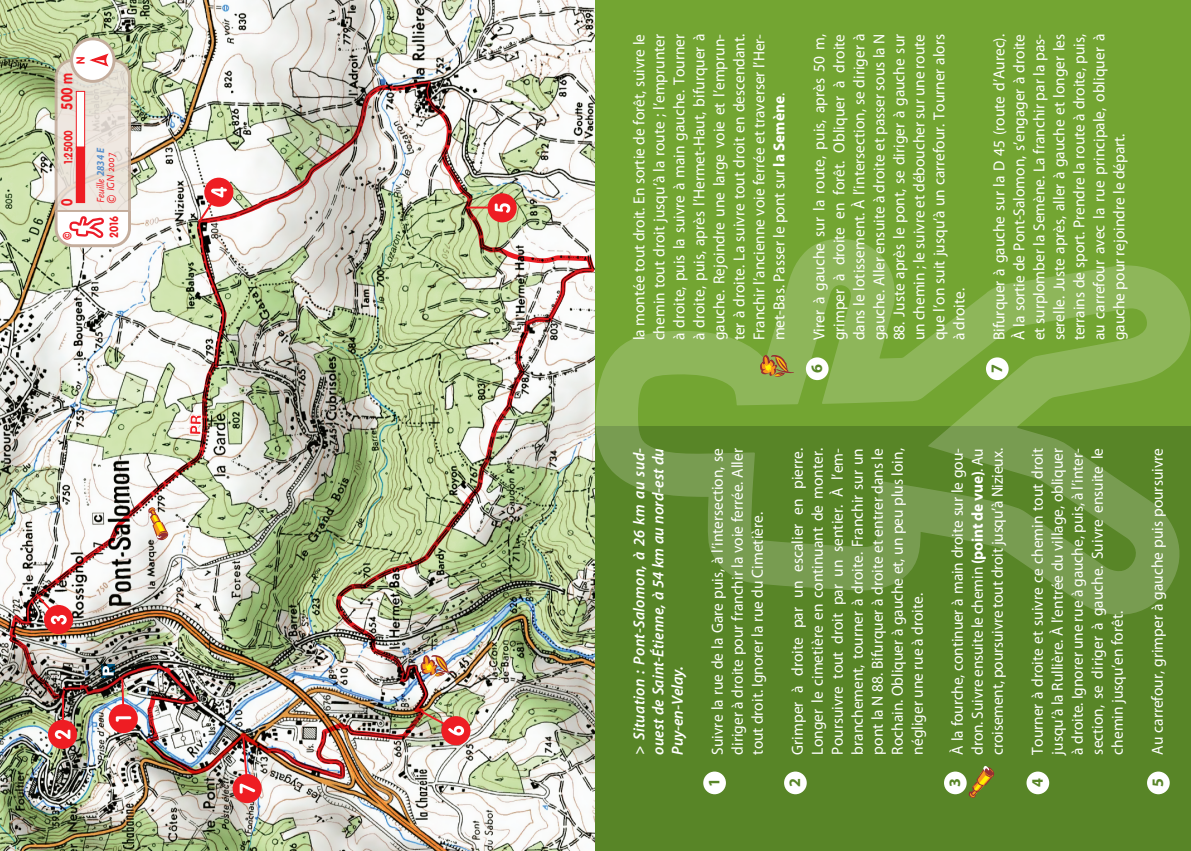
<style>
.page{position:relative;width:1191px;height:851px;background:#fff}
.page>*{position:absolute;margin:0;border:0;box-sizing:border-box;transform-origin:0 0}
._03-INFOS_PRAT_Encad{font:16px/20px "Myriad Pro";color:#fff;text-align:justify;scale:.96 1}
.Inter{font:italic 600 16px/19.2px "Myriad Pro";letter-spacing:.005em;color:#fff;text-align:justify;scale:.96 1}
.Inter-2{font:700 16px "Myriad Pro";color:#588527}
.t1{font:700 15.6px "VAG Rounded Std";color:#ee1d23;scale:.82 1}
.t2{font:700 11.8px "VAG Rounded Std";color:#ee1d23;scale:.82 1}
.t3{font:700 11.8px "VAG Rounded Std";color:#ee1d23;scale:.9 1}
.t4{font:italic 10.8px "Scala Sans";color:#ee1d23;scale:.9 1}
.s1{font-family:"Myriad";font-weight:700;color:#5990cb}
.s2{font-weight:700}
</style>
<div class="page">
<img style="left:0;top:0;width:595px;height:850px">
<img style="left:9px;top:81px;width:585px;height:697px">
<div style="left:234px;top:775px;width:27px;height:27px;background:#ee1d23;border-radius:50%"></div>
<div style="left:233px;top:773px;width:29px;height:30px;border:2px solid #ee1d23;border-radius:50%"></div>
<svg style="left:240px;top:733px;width:15px;height:60px"></svg>
<div style="left:442px;top:717px;width:27px;height:27px;background:#ee1d23;border-radius:50%"></div>
<div style="left:441px;top:716px;width:29px;height:29px;border:2px solid #ee1d23;border-radius:50%"></div>
<svg style="left:418px;top:708px;width:46px;height:27px"></svg>
<hr style="left:466px;top:206px;width:36px;height:2px;background:#ee1d23">
<div style="left:489px;top:194px;width:26px;height:27px;background:#ee1d23;border-radius:50%"></div>
<div style="left:487px;top:193px;width:30px;height:29px;border:2px solid #ee1d23;border-radius:50%"></div>
<svg style="left:495px;top:203px;width:15px;height:10px"></svg>
<div style="left:205px;top:179px;width:27px;height:27px;background:#ee1d23;border-radius:50%"></div>
<div style="left:204px;top:178px;width:29px;height:29px;border:2px solid #ee1d23;border-radius:50%"></div>
<svg style="left:197px;top:187px;width:30px;height:37px"></svg>
<div style="left:45px;top:606px;width:27px;height:27px;background:#ee1d23;border-radius:50%"></div>
<div style="left:44px;top:605px;width:29px;height:29px;border:2px solid #ee1d23;border-radius:50%"></div>
<svg style="left:34px;top:592px;width:33px;height:32px"></svg>
<hr style="left:62px;top:695px;width:2px;height:39px;background:#ee1d23">
<div style="left:49px;top:720px;width:27px;height:27px;background:#ee1d23;border-radius:50%"></div>
<div style="left:48px;top:719px;width:29px;height:29px;border:2px solid #ee1d23;border-radius:50%"></div>
<svg style="left:55px;top:729px;width:15px;height:10px"></svg>
<div style="left:110px;top:705px;width:27px;height:27px;background:#ee1d23;border-radius:50%"></div>
<div style="left:109px;top:704px;width:29px;height:29px;border:2px solid #ee1d23;border-radius:50%"></div>
<svg style="left:101px;top:664px;width:14px;height:13px"></svg>
<svg style="left:103px;top:666px;width:28px;height:55px"></svg>
<svg style="left:148px;top:507px;width:21px;height:33px"></svg>
<svg style="left:420px;top:654px;width:34px;height:22px"></svg>
<svg style="left:72px;top:39px;width:42px;height:42px"></svg>
<div style="left:70px;top:37px;width:45px;height:46px;border:3px solid #c4ad9c;border-radius:50%"></div>
<svg style="left:53px;top:52px;width:79px;height:196px"></svg>
<div style="left:595px;top:0;width:596px;height:850px;background:#588527"></div>
<div style="left:595px;top:0;width:596px;height:425px;background:#73a532"></div>
<svg style="left:595px;top:239px;width:595px;height:375px"></svg>
<div style="left:703px;top:771px;width:23px;height:23px;background:#fff;border-radius:50%"></div>
<div style="left:944px;top:771px;width:22px;height:23px;background:#fff;border-radius:50%"></div>
<div style="left:1026px;top:771px;width:23px;height:23px;background:#fff;border-radius:50%"></div>
<div style="left:1147px;top:771px;width:22px;height:23px;background:#fff;border-radius:50%"></div>
<div style="left:986px;top:357px;width:22px;height:23px;background:#fff;border-radius:50%"></div>
<div style="left:784px;top:771px;width:22px;height:23px;background:#fff;border-radius:50%"></div>
<div style="left:806px;top:357px;width:22px;height:23px;background:#fff;border-radius:50%"></div>
<svg style="left:759px;top:355px;width:35px;height:21px"></svg>
<svg style="left:968px;top:766px;width:26px;height:32px"></svg>
<svg style="left:189px;top:379px;width:13px;height:56px"></svg>
<p class="t3" style="left:74px;top:64px;width:10px;rotate:-90deg">N</p>
<p class="t1" style="left:58px;top:110px;width:46px;rotate:-90deg">500 m</p>
<p class="t2" style="left:61px;top:164px;width:43px;rotate:-90deg">1:25000</p>
<p class="t1" style="left:58px;top:206px;width:11px;rotate:-90deg">0</p>
<p class="t3" style="left:60px;top:239px;width:11px;rotate:-90deg">©</p>
<p class="t4" style="left:95px;top:203px;width:63px;rotate:-90deg">Feuille <span class="s1">2834 E</span></p>
<p class="t4" style="left:105px;top:203px;width:58px;rotate:-90deg">© IGN 2007</p>
<p class="t3" style="left:107px;top:238px;width:26px;rotate:-90deg">2016</p>
<p class="_03-INFOS_PRAT_Encad" style="left:629px;top:340px;width:320px;rotate:-90deg">la montée tout droit. En sortie de forêt, suivre le chemin tout droit jusqu’à la route ; l’emprunter à droite, puis la suivre à main gauche. Tourner à droite, puis, après l’Hermet-Haut, bifurquer à gauche. Rejoindre une large voie et l’emprun&shy;ter à droite. La suivre tout droit en descendant.<br>Franchir l’ancienne voie ferrée et traverser l’Her&shy;met-Bas. Passer le pont sur <span class="s2">la Semène</span>.</p>
<p class="_03-INFOS_PRAT_Encad" style="left:809px;top:340px;width:320px;rotate:-90deg">Virer à gauche sur la route, puis, après 50 m, grimper à droite en forêt. Obliquer à droite dans le lotissement. À l’intersection, se diriger à gauche. Aller ensuite à droite et passer sous la N</p>
<p class="_03-INFOS_PRAT_Encad" style="left:889px;top:340px;width:320px;rotate:-90deg">88. Juste après le pont, se diriger à gauche sur un chemin ; le suivre et déboucher sur une route que l’on suit jusqu’à un carrefour. Tourner alors à droite.</p>
<p class="_03-INFOS_PRAT_Encad" style="left:989px;top:340px;width:320px;rotate:-90deg">Bifurquer à gauche sur la D 45 (route d’Aurec).<br>À la sortie de Pont-Salomon, s’engager à droite et surplomber la Semène. La franchir par la pas&shy;serelle. Juste après, aller à gauche et longer les terrains de sport. Prendre la route à droite, puis, au carrefour avec la rue principale, obliquer à gauche pour rejoindre le départ.</p>
<p class="Inter-2" style="left:806px;top:373px;width:10px;rotate:-90deg">6</p>
<p class="Inter-2" style="left:986px;top:373px;width:10px;rotate:-90deg">7</p>
<p class="Inter" style="left:629px;top:754px;width:321px;rotate:-90deg">&gt; Situation : Pont-Salomon, à 26 km au sud&shy;ouest de Saint-Étienne, à 54 km au nord-est du Puy-en-Velay.</p>
<p class="_03-INFOS_PRAT_Encad" style="left:707px;top:754px;width:320px;rotate:-90deg">Suivre la rue de la Gare puis, à l’intersection, se diriger à droite pour franchir la voie ferrée. Aller tout droit. Ignorer la rue du Cimetière.</p>
<p class="_03-INFOS_PRAT_Encad" style="left:787px;top:754px;width:320px;rotate:-90deg">Grimper à droite par un escalier en pierre.<br>Longer le cimetière en continuant de monter.<br>Poursuivre tout droit par un sentier. À l’em&shy;branchement, tourner à droite. Franchir sur un pont la N 88. Bifurquer à droite et entrer dans le Rochain. Obliquer à gauche et, un peu plus loin, négliger une rue à droite.</p>
<p class="_03-INFOS_PRAT_Encad" style="left:947px;top:754px;width:320px;rotate:-90deg">À la fourche, continuer à main droite sur le gou&shy;dron. Suivre ensuite le chemin <span class="s2">(point de vue)</span>. Au croisement, poursuivre tout droit jusqu’à Nizieux.</p>
<p class="_03-INFOS_PRAT_Encad" style="left:1027px;top:754px;width:320px;rotate:-90deg">Tourner à droite et suivre ce chemin tout droit jusqu’à la Rullière. À l’entrée du village, obliquer à droite. Ignorer une rue à gauche, puis, à l’inter&shy;section, se diriger à gauche. Suivre ensuite le chemin jusqu’en forêt.</p>
<p class="_03-INFOS_PRAT_Encad" style="left:1147px;top:754px;width:320px;rotate:-90deg">Au carrefour, grimper à gauche puis poursuivre</p>
<p class="Inter-2" style="left:703px;top:787px;width:10px;rotate:-90deg">1</p>
<p class="Inter-2" style="left:944px;top:787px;width:10px;rotate:-90deg">3</p>
<p class="Inter-2" style="left:1027px;top:787px;width:10px;rotate:-90deg">4</p>
<p class="Inter-2" style="left:1147px;top:787px;width:10px;rotate:-90deg">5</p>
<p class="Inter-2" style="left:784px;top:787px;width:10px;rotate:-90deg">2</p>
</div>
